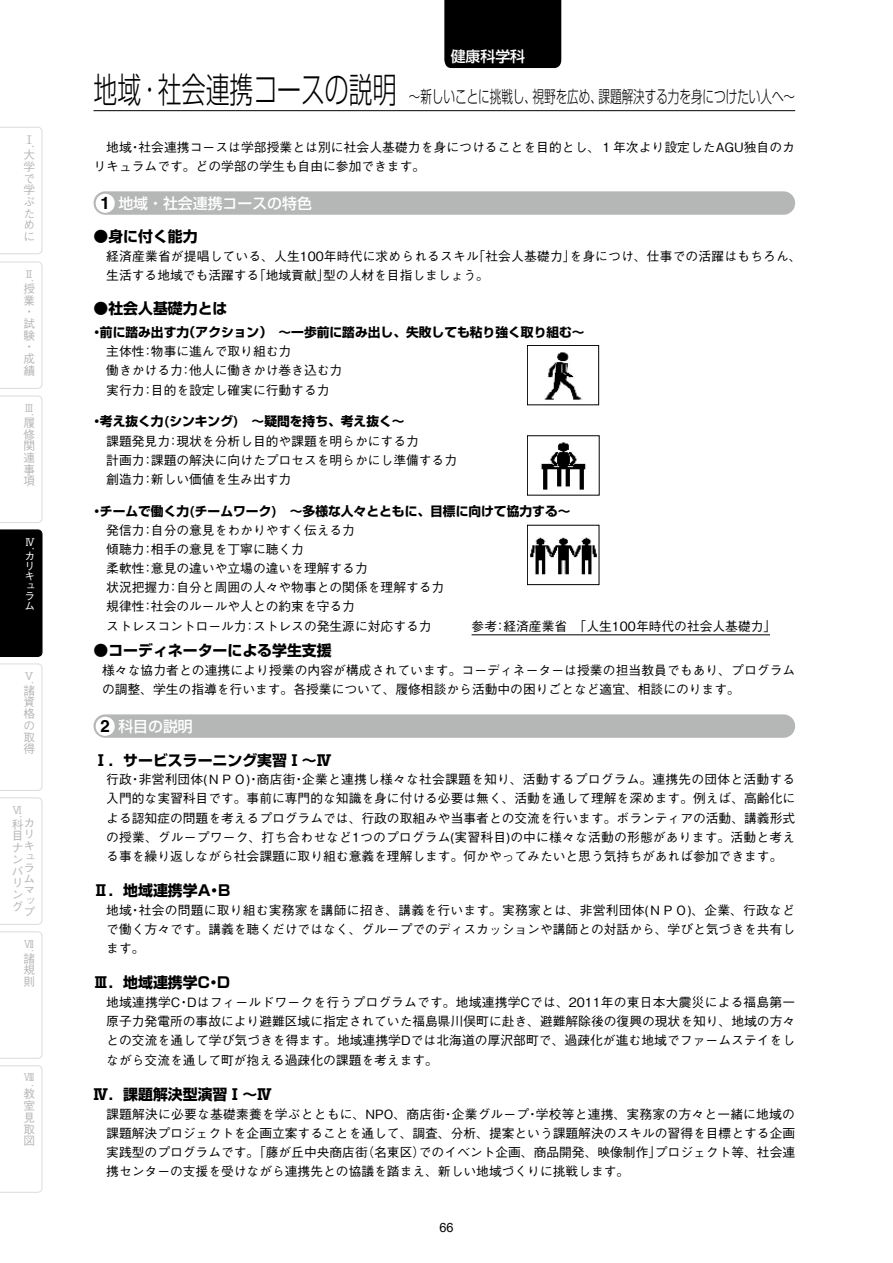
<style>
.page{position:relative;width:893px;height:1263px;background:#fff}
.page>*{position:absolute;margin:0;border:0;box-sizing:border-box;transform-origin:0 0}
.t1{font:300 16.95px "Shin Go Pr 6";color:#000;scale:.68 1}
.t2{font:700 14.85px "Shin Go Pro";color:#000}
.t3{font:500 14.85px "Shin Go Pro";color:#fff}
.t4{font:500 12.75px/19.2px "Gothic BBB Pro";color:#000}
.t5{font:700 12.75px "Shin Go Pro";color:#000}
.t6{font:12.75px "Arial";color:#000}
.t7{font:500 11.7px/11.7px "Gothic BBB Pro";color:#b5b6b6;text-align:justify}
.t8{font:500 11.1px/11.1px "Gothic BBB Pro";color:#b5b6b6;scale:1.05 1}
.t9{font:500 10.65px "Gothic BBB Pro";color:#b5b6b6}
.t10{font:500 10.65px/10.1px "Gothic BBB Pro";color:#fff}
.s1{font-size:35.1px}
.s2{font-family:"Helvetica LT Std";font-weight:700;font-size:16.95px;color:#000}
</style>
<div class="page">
<svg style="left:0;top:127px;width:43px;height:127px"></svg>
<svg style="left:0;top:261px;width:43px;height:128px"></svg>
<svg style="left:0;top:395px;width:43px;height:128px"></svg>
<div style="left:0;top:529px;width:43px;height:128px;background:#000"></div>
<svg style="left:0;top:663px;width:43px;height:128px"></svg>
<svg style="left:0;top:797px;width:43px;height:128px"></svg>
<svg style="left:0;top:931px;width:43px;height:128px"></svg>
<svg style="left:0;top:1065px;width:43px;height:128px"></svg>
<hr style="left:94px;top:110px;width:701px;height:1px;background:#000">
<hr style="left:472px;top:634px;width:298px;height:1px;background:#000">
<svg style="left:94px;top:191px;width:701px;height:24px;background:#b8b9b9"></svg>
<svg style="left:94px;top:714px;width:701px;height:24px;background:#b8b9b9"></svg>
<img style="left:544px;top:352px;width:39px;height:48px">
<div style="left:527px;top:345px;width:72px;height:60px;border:1px solid #000"></div>
<img style="left:540px;top:442px;width:46px;height:48px">
<img style="left:530px;top:537px;width:67px;height:38px">
<div style="left:527px;top:525px;width:72px;height:60px;border:1px solid #000"></div>
<div style="left:444px;top:0;width:117px;height:68px;background:#000"></div>
<p class="t7" style="left:23px;top:131px;width:12px;line-height:14.9px">Ⅰ大</p>
<p class="t7" style="left:23px;top:159px;width:13px">学で学ぶために</p>
<p class="t7" style="left:22px;top:148px;width:5px;rotate:-90deg">.</p>
<p class="t9" style="left:24px;top:265px;width:10px">Ⅱ</p>
<p class="t7" style="left:23px;top:281px;width:13px;text-align:left">授業・試験・成績</p>
<p class="t9" style="left:21px;top:282px;width:4px;rotate:-90deg">.</p>
<p class="t9" style="left:24px;top:400px;width:10px">Ⅲ</p>
<p class="t7" style="left:23px;top:415px;width:13px">履修関連事項</p>
<p class="t9" style="left:21px;top:416px;width:4px;rotate:-90deg">.</p>
<p class="t10" style="left:24px;top:534px;width:12px;line-height:13.5px">Ⅳカ</p>
<p class="t10" style="left:24px;top:559px;width:12px">リキュラム</p>
<p class="t10" style="left:23px;top:550px;width:4px;rotate:-90deg">.</p>
<p class="t9" style="left:24px;top:667px;width:11px">Ⅴ</p>
<p class="t7" style="left:23px;top:683px;width:13px">諸資格の取得</p>
<p class="t9" style="left:21px;top:684px;width:4px;rotate:-90deg">.</p>
<p class="t9" style="left:12px;top:801px;width:11px">Ⅵ</p>
<p class="t7" style="left:12px;top:817px;width:13px;text-align:left">科目ナンバリング</p>
<p class="t9" style="left:9px;top:818px;width:4px;rotate:-90deg">.</p>
<p class="t8" style="left:23px;top:816px;width:13px">カリキュラムマップ</p>
<p class="t9" style="left:24px;top:935px;width:11px">Ⅶ</p>
<p class="t7" style="left:23px;top:951px;width:13px">諸規則</p>
<p class="t9" style="left:21px;top:951px;width:4px;rotate:-90deg">.</p>
<p class="t9" style="left:24px;top:1069px;width:12px">Ⅷ</p>
<p class="t7" style="left:23px;top:1087px;width:13px">教室見取図</p>
<p class="t9" style="left:21px;top:1087px;width:4px;rotate:-90deg">.</p>
<p class="t3" style="left:451px;top:44px;width:76px">健康科学科</p>
<h1 class="t1" style="left:94px;top:82px;width:1033px"><span class="s1">地域・社会連携コースの説明</span> ～新しいことに挑戦し、視野を広め、課題解決する力を身につけたい人へ～</h1>
<p class="t4" style="left:94px;top:136px;width:703px;text-indent:13px">地域・社会連携コースは学部授業とは別に社会人基礎力を身につけることを目的とし、１年次より設定したAGU独自のカリキュラムです。どの学部の学生も自由に参加できます。</p>
<p class="t3" style="left:100px;top:191px;width:213px"><span class="s2">1</span> 地域・社会連携コースの特色</p>
<p class="t2" style="left:94px;top:225px;width:106px">●身に付く能力</p>
<p class="t4" style="left:106px;top:245px;width:697px">経済産業省が提唱している、人生100年時代に求められるスキル「社会人基礎力」を身につけ、仕事での活躍はもちろん、生活する地域でも活躍する「地域貢献」型の人材を目指しましょう。</p>
<p class="t2" style="left:94px;top:297px;width:135px">●社会人基礎力とは</p>
<p class="t5" style="left:90px;top:322px;width:495px">・前に踏み出す力（アクション）　～一歩前に踏み出し、失敗しても粘り強く取り組む～</p>
<p class="t4" style="left:106px;top:340px;width:237px">主体性：物事に進んで取り組む力<br>働きかける力：他人に働きかけ巻き込む力実行力：目的を設定し確実に行動する力</p>
<p class="t5" style="left:90px;top:411px;width:315px">・考え抜く力(シンキング)　～疑問を持ち、考え抜く～</p>
<p class="t4" style="left:106px;top:430px;width:352px">課題発見力：現状を分析し目的や課題を明らかにする力<br>計画力：課題の解決に向けたプロセスを明らかにし準備する力創造力：新しい価値を生み出す力</p>
<p class="t5" style="left:90px;top:501px;width:481px">・チームで働く力(チームワーク)　～多様な人々とともに、目標に向けて協力する～</p>
<p class="t4" style="left:106px;top:519px;width:340px">発信力：自分の意見をわかりやすく伝える力<br>傾聴力：相手の意見を丁寧に聴く力<br>柔軟性：意見の違いや立場の違いを理解する力<br>状況把握力：自分と周囲の人々や物事との関係を理解する力規律性：社会のルールや人との約束を守る力<br>ストレスコントロール力：ストレスの発生源に対応する力</p>
<p class="t4" style="left:472px;top:615px;width:306px">参考：経済産業省　「人生100年時代の社会人基礎力」</p>
<p class="t2" style="left:94px;top:638px;width:240px">●コーディネーターによる学生支援</p>
<p class="t4" style="left:102px;top:659px;width:695px">様々な協力者との連携により授業の内容が構成されています。コーディネーターは授業の担当教員でもあり、プログラムの調整、学生の指導を行います。各授業について、履修相談から活動中の困りごとなど適宜、相談にのります。</p>
<p class="t3" style="left:100px;top:714px;width:94px"><span class="s2">2</span> 科目の説明</p>
<p class="t2" style="left:94px;top:748px;width:240px">Ⅰ．サービスラーニング実習Ⅰ～Ⅳ</p>
<p class="t4" style="left:106px;top:768px;width:690px;text-align:justify">行政・非営利団体(ＮＰＯ)・商店街・企業と連携し様々な社会課題を知り、活動するプログラム。連携先の団体と活動する入門的な実習科目です。事前に専門的な知識を身に付ける必要は無く、活動を通して理解を深めます。例えば、高齢化による認知症の問題を考えるプログラムでは、行政の取組みや当事者との交流を行います。ボランティアの活動、講義形式の授業、グループワーク、打ち合わせなど1つのプログラム(実習科目)の中に様々な活動の形態があります。活動と考える事を繰り返しながら社会課題に取り組む意義を理解します。何かやってみたいと思う気持ちがあれば参加できます。</p>
<p class="t2" style="left:94px;top:879px;width:138px">Ⅱ．地域連携学A・B</p>
<p class="t4" style="left:106px;top:899px;width:690px;text-align:justify">地域・社会の問題に取り組む実務家を講師に招き、講義を行います。実務家とは、非営利団体(ＮＰＯ)、企業、行政などで働く方々です。講義を聴くだけではなく、グループでのディスカッションや講師との対話から、学びと気づきを共有します。</p>
<p class="t2" style="left:94px;top:971px;width:138px">Ⅲ．地域連携学C・D</p>
<p class="t4" style="left:106px;top:991px;width:690px;text-align:justify">地域連携学C・Dはフィールドワークを行うプログラムです。地域連携学Cでは、2011年の東日本大震災による福島第一原子力発電所の事故により避難区域に指定されていた福島県川俣町に赴き、避難解除後の復興の現状を知り、地域の方々との交流を通して学び気づきを得ます。地域連携学Dでは北海道の厚沢部町で、過疎化が進む地域でファームステイをしながら交流を通して町が抱える過疎化の課題を考えます。</p>
<p class="t2" style="left:94px;top:1082px;width:180px">Ⅳ．課題解決型演習Ⅰ～Ⅳ</p>
<p class="t4" style="left:106px;top:1102px;width:690px;text-align:justify">課題解決に必要な基礎素養を学ぶとともに、NPO、商店街・企業グループ・学校等と連携、実務家の方々と一緒に地域の課題解決プロジェクトを企画立案することを通して、調査、分析、提案という課題解決のスキルの習得を目標とする企画実践型のプログラムです。「藤が丘中央商店街（名東区）でのイベント企画、商品開発、映像制作」プロジェクト等、社会連携センターの支援を受けながら連携先との協議を踏まえ、新しい地域づくりに挑戦します。</p>
<p class="t6" style="left:439px;top:1219px;width:16px">66</p>
</div>
